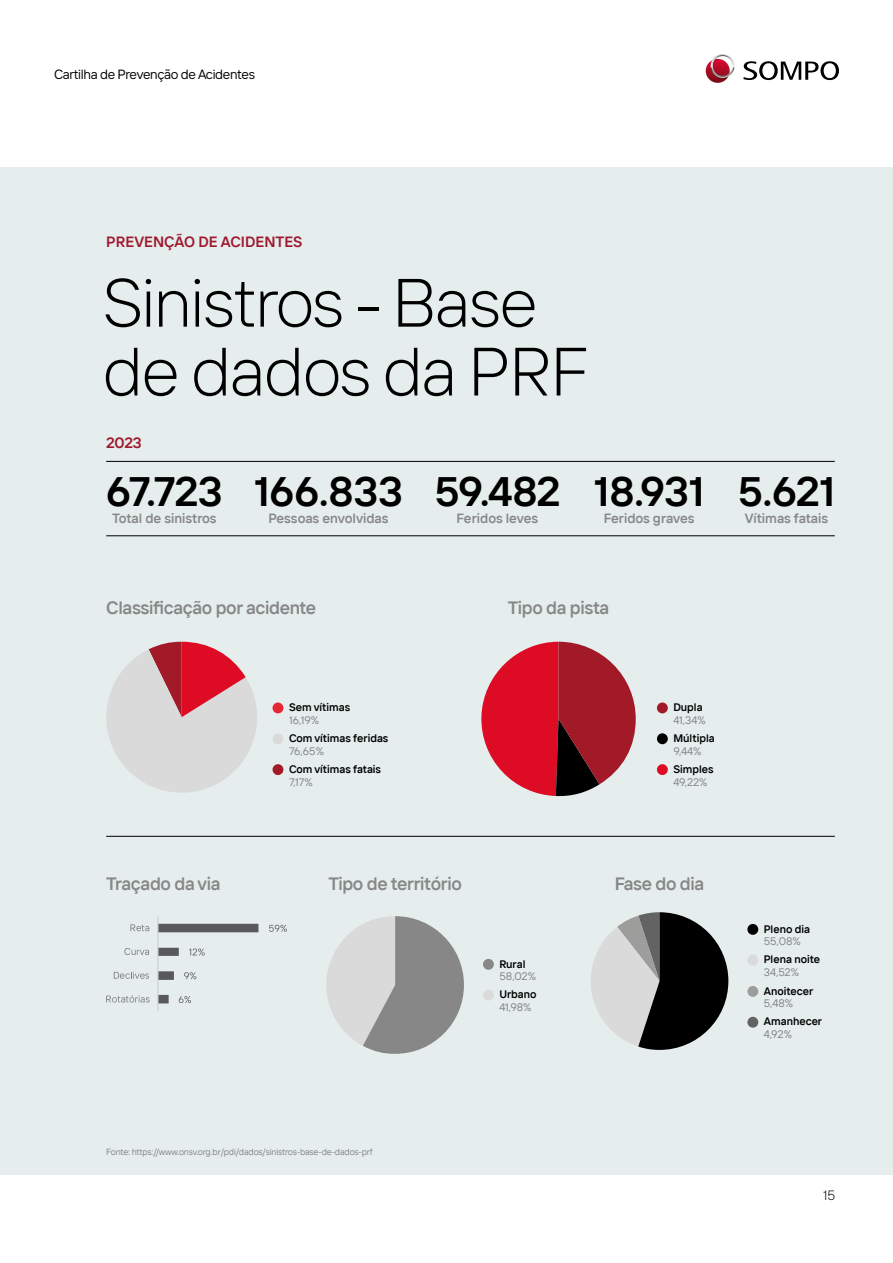
<style>
.page{position:relative;width:893px;height:1263px;background:#fff}
.page>*{position:absolute;margin:0;border:0;box-sizing:border-box;transform-origin:0 0}
.t1{font:300 68.1px/68.8px "TT Interphases Pro Trl";letter-spacing:-.025em;color:#000}
.t2{font:41.1px "TT Interphases Pro Trl Dm Bd";letter-spacing:-.015em;color:#000}
.t3{font:17.85px "TT Interphases Pro Trl Dm Bd";letter-spacing:-.02em;color:#878787}
.t4{font:14.85px "TT Interphases Pro Trl Dm Bd";color:#9f182e}
.t5{font:300 13.5px "TT Interfaces";color:#000}
.t6{font:13.35px "TT Interphases Pro Trl Dm Bd";color:#878787}
.t7{font:13.35px "TT Interfaces";letter-spacing:-.025em;color:#000}
.t8{font:10.8px "TT Interphases Pro Trl Dm Bd";color:#000}
.t9{font:10.8px "TT Interphases Pro Trl";color:#878787}
.t10{font:8.85px "TT Interphases Pro Trl";letter-spacing:-.02em;color:#878787}
</style>
<div class="page">
<div style="left:0;top:167px;width:893px;height:1007px;background:#e5eded"></div>
<svg style="left:743px;top:61px;width:96px;height:19px"></svg>
<svg style="left:706px;top:59px;width:24px;height:24px"></svg>
<svg style="left:711px;top:54px;width:24px;height:25px"></svg>
<hr style="left:106px;top:461px;width:729px;height:1px;background:#000">
<hr style="left:106px;top:535px;width:729px;height:1px;background:#000">
<hr style="left:106px;top:836px;width:729px;height:1px;background:#000">
<svg style="left:106px;top:642px;width:151px;height:151px"></svg>
<div style="left:273px;top:702px;width:10px;height:11px;background:#e62733;border-radius:50%"></div>
<div style="left:273px;top:733px;width:10px;height:11px;background:#dadada;border-radius:50%"></div>
<div style="left:273px;top:764px;width:10px;height:11px;background:#a21927;border-radius:50%"></div>
<div style="left:483px;top:959px;width:11px;height:11px;background:#878787;border-radius:50%"></div>
<div style="left:483px;top:990px;width:11px;height:10px;background:#dadada;border-radius:50%"></div>
<div style="left:747px;top:924px;width:11px;height:11px;background:#000;border-radius:50%"></div>
<div style="left:747px;top:986px;width:11px;height:11px;background:#9d9d9c;border-radius:50%"></div>
<div style="left:747px;top:955px;width:11px;height:11px;background:#dadada;border-radius:50%"></div>
<div style="left:747px;top:1017px;width:11px;height:11px;background:#646363;border-radius:50%"></div>
<div style="left:657px;top:702px;width:11px;height:11px;background:#a21927;border-radius:50%"></div>
<div style="left:657px;top:733px;width:11px;height:11px;background:#000;border-radius:50%"></div>
<div style="left:657px;top:764px;width:11px;height:11px;background:#de0b24;border-radius:50%"></div>
<svg style="left:481px;top:642px;width:155px;height:154px"></svg>
<hr style="left:157px;top:916px;width:2px;height:95px;background:#d0d0d0">
<svg style="left:269px;top:925px;width:18px;height:7px"></svg>
<svg style="left:158px;top:924px;width:100px;height:79px"></svg>
<svg style="left:130px;top:924px;width:19px;height:7px"></svg>
<svg style="left:124px;top:948px;width:25px;height:7px"></svg>
<svg style="left:114px;top:972px;width:35px;height:7px"></svg>
<svg style="left:106px;top:995px;width:44px;height:7px"></svg>
<svg style="left:326px;top:916px;width:138px;height:138px"></svg>
<svg style="left:591px;top:912px;width:137px;height:138px"></svg>
<p class="t7" style="left:54px;top:66px;width:203px">Cartilha de Prevenção de Acidentes</p>
<h3 class="t4" style="left:106px;top:232px;width:198px">PREVENÇÃO DE ACIDENTES</h3>
<h1 class="t1" style="left:102px;top:267px;width:489px">Sinistros - Base de dados da PRF</h1>
<h3 class="t4" style="left:106px;top:433px;width:37px">2023</h3>
<h2 class="t2" style="left:106px;top:465px;width:118px">67.723</h2>
<h2 class="t2" style="left:254px;top:465px;width:150px">166.833</h2>
<h2 class="t2" style="left:435px;top:465px;width:128px">59.482</h2>
<h2 class="t2" style="left:594px;top:465px;width:112px">18.931</h2>
<p class="t6" style="left:112px;top:509px;width:106px">Total de sinistros</p>
<p class="t6" style="left:269px;top:509px;width:122px">Pessoas envolvidas</p>
<p class="t6" style="left:457px;top:509px;width:83px">Feridos leves</p>
<p class="t6" style="left:604px;top:509px;width:92px">Feridos graves</p>
<h3 class="t3" style="left:106px;top:597px;width:212px">Classificação por acidente</h3>
<h3 class="t3" style="left:508px;top:597px;width:103px">Tipo da pista</h3>
<h2 class="t2" style="left:738px;top:465px;width:98px">5.621</h2>
<p class="t6" style="left:745px;top:509px;width:85px">Vítimas fatais</p>
<p class="t8" style="left:289px;top:700px;width:63px">Sem vítimas</p>
<p class="t9" style="left:289px;top:713px;width:32px">16,19%</p>
<p class="t8" style="left:289px;top:731px;width:101px">Com vítimas feridas</p>
<p class="t9" style="left:289px;top:744px;width:36px">76,65%</p>
<p class="t8" style="left:289px;top:762px;width:94px">Com vítimas fatais</p>
<p class="t9" style="left:289px;top:775px;width:25px">7,17%</p>
<p class="t8" style="left:673px;top:700px;width:31px">Dupla</p>
<p class="t9" style="left:673px;top:713px;width:34px">41,34%</p>
<p class="t8" style="left:673px;top:731px;width:43px">Múltipla</p>
<p class="t9" style="left:673px;top:744px;width:30px">9,44%</p>
<p class="t8" style="left:673px;top:762px;width:42px">Simples</p>
<p class="t9" style="left:673px;top:775px;width:36px">49,22%</p>
<h3 class="t3" style="left:106px;top:872px;width:116px">Traçado da via</h3>
<h3 class="t3" style="left:328px;top:872px;width:135px">Tipo de território</h3>
<h3 class="t3" style="left:615px;top:872px;width:91px">Fase do dia</h3>
<p class="t8" style="left:499px;top:957px;width:27px">Rural</p>
<p class="t9" style="left:499px;top:970px;width:38px">58,02%</p>
<p class="t8" style="left:499px;top:987px;width:39px">Urbano</p>
<p class="t9" style="left:499px;top:1000px;width:34px">41,98%</p>
<p class="t8" style="left:764px;top:922px;width:48px">Pleno dia</p>
<p class="t9" style="left:764px;top:935px;width:38px">55,08%</p>
<p class="t8" style="left:764px;top:953px;width:58px">Plena noite</p>
<p class="t9" style="left:764px;top:965px;width:37px">34,52%</p>
<p class="t8" style="left:764px;top:984px;width:51px">Anoitecer</p>
<p class="t9" style="left:764px;top:997px;width:31px">5,48%</p>
<p class="t8" style="left:764px;top:1015px;width:60px">Amanhecer</p>
<p class="t9" style="left:764px;top:1027px;width:30px">4,92%</p>
<p class="t10" style="left:106px;top:1146px;width:268px">Fonte: https://www.onsv.org.br/pdi/dados/sinistros-base-de-dados-prf</p>
<p class="t5" style="left:823px;top:1187px;width:14px">15</p>
</div>
